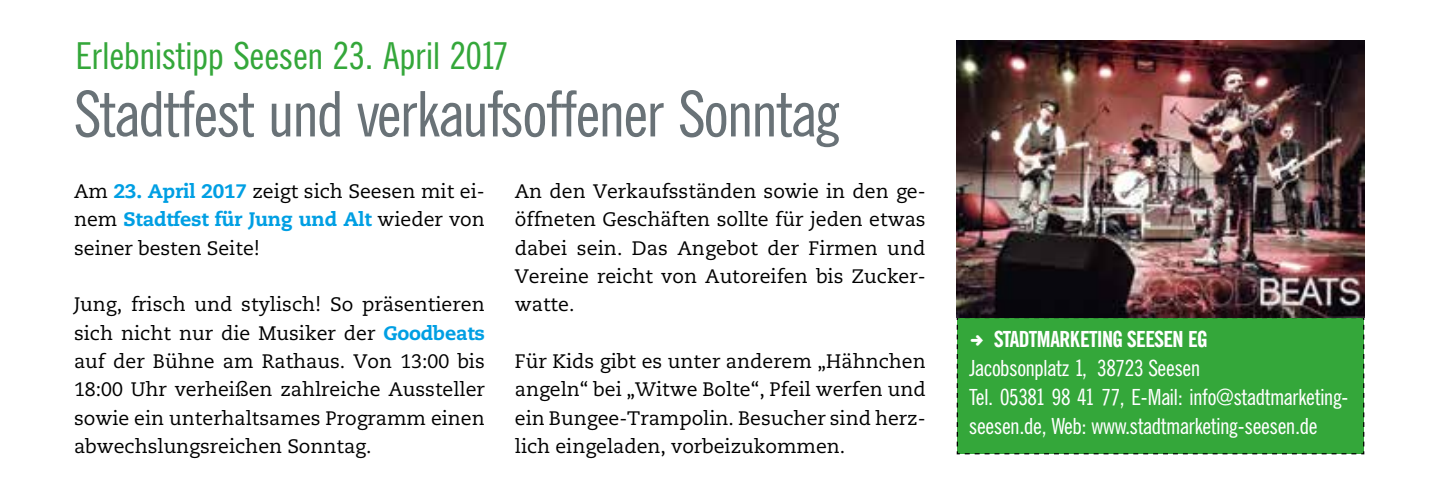
<style>
.page{position:relative;width:1438px;height:492px;background:#fff}
.page>*{position:absolute;margin:0;border:0;box-sizing:border-box;transform-origin:0 0}
.t1{font:59.25px "News Gothic SB Con";letter-spacing:-.02em;color:#697277}
.t2{font:35px "News Gothic SB Con";color:#34a73a}
.t3{font:21px/28.8px "News Gothic SB Con";letter-spacing:-.01em;color:#fff}
.t4{font:21px "News Gothic SB Bol Con";letter-spacing:-.02em;color:#fff}
.t5{font:19.5px/28.2px "Caecilia";color:#000;text-align:justify}
.s1{font-weight:800;color:#009fe3}
</style>
<div class="page">
<div style="left:956px;top:317px;width:408px;height:138px;background:#34a73a"></div>
<img style="left:956px;top:41px;width:408px;height:276px">
<svg style="left:970px;top:335px;width:13px;height:11px"></svg>
<h2 class="t2" style="left:76px;top:35px;width:434px">Erlebnistipp Seesen 23. April 2017</h2>
<h1 class="t1" style="left:74px;top:79px;width:767px">Stadtfest und verkaufsoffener Sonntag</h1>
<p class="t5" style="left:74px;top:177px;width:412px">Am <span class="s1">23. April 2017</span> zeigt sich Seesen mit ei&shy;nem <span class="s1">Stadtfest für Jung und Alt</span> wieder von seiner besten Seite!</p>
<p class="t5" style="left:74px;top:291px;width:412px">Jung, frisch und stylisch! So präsentieren sich nicht nur die Musiker der <span class="s1">Goodbeats </span>auf der Bühne am Rathaus. Von 13:00 bis 18:00 Uhr verheißen zahlreiche Aussteller sowie ein unterhaltsames Programm einen abwechslungsreichen Sonntag.</p>
<p class="t5" style="left:515px;top:177px;width:412px">An den Verkaufsständen sowie in den ge&shy;öffneten Geschäften sollte für jeden etwas dabei sein. Das Angebot der Firmen und Vereine reicht von Autoreifen bis Zucker&shy;watte.</p>
<p class="t5" style="left:515px;top:347px;width:412px">Für Kids gibt es unter anderem „Hähnchen angeln“ bei „Witwe Bolte“, Pfeil werfen und ein Bungee-Trampolin. Besucher sind herz&shy;lich eingeladen, vorbeizukommen.</p>
<p class="t4" style="left:994px;top:327px;width:215px">STADTMARKETING SEESEN EG</p>
<p class="t3" style="left:969px;top:354px;width:381px">Jacobsonplatz 1, 38723 Seesen<br>Tel. 05381 98 41 77, E-Mail: info@stadtmarketing&shy;seesen.de, Web: www.stadtmarketing-seesen.de</p>
</div>
